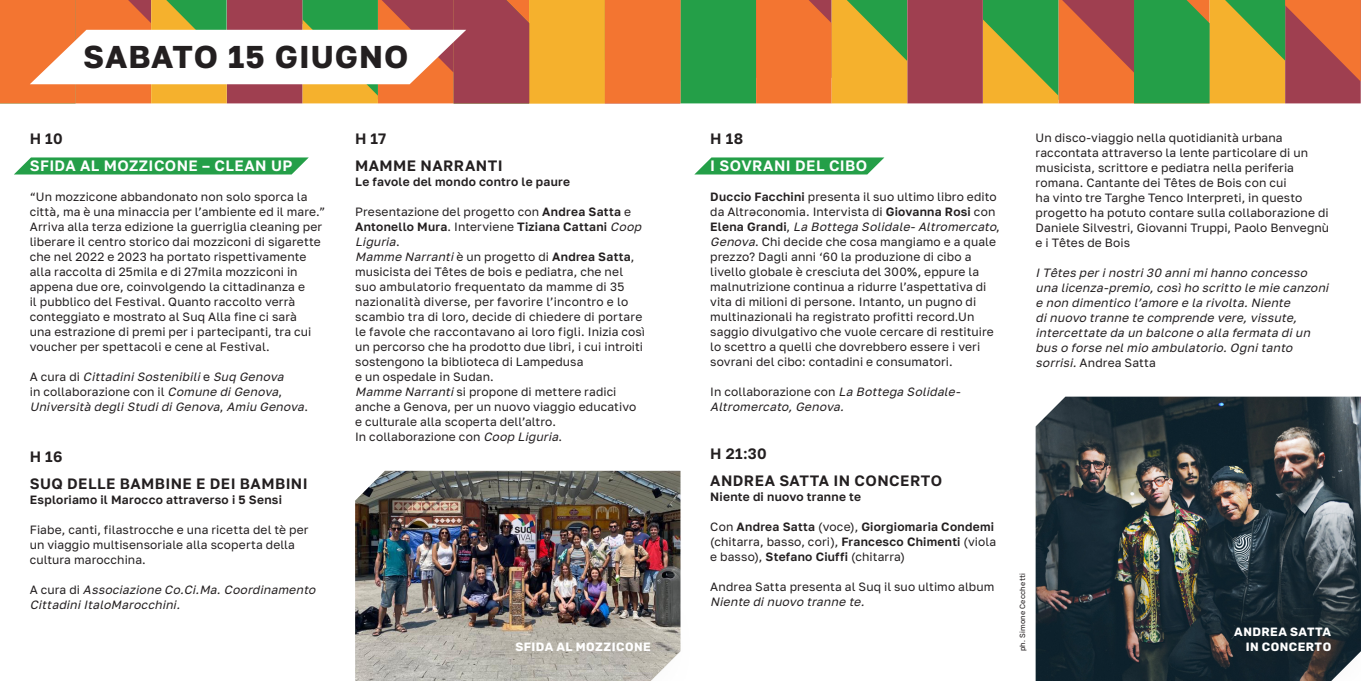
<style>
.page{position:relative;width:1361px;height:681px;background:#fff}
.page>*{position:absolute;margin:0;border:0;box-sizing:border-box;transform-origin:0 0}
.t1{font:700 31.5px "Golos Text";letter-spacing:.035em;color:#231f20}
._4_-_testo_corrente_regular{font:600 15px "Golos Text";letter-spacing:.03em;color:#231f20}
._4_-_testo_corrente_regular-2{font:600 15px "Golos Text";letter-spacing:.03em;color:#fff}
._4_-_testo_corrente_regular-3{font:12px/15px "Golos Text";letter-spacing:.01em;color:#231f20}
._4_-_testo_corrente_regular-4{font:italic 12px/15px "Golos Text";color:#231f20}
._4_-_testo_corrente_regular-5{font:600 12px/15px "Golos Text";letter-spacing:.025em;color:#231f20}
._4_-_testo_corrente_regular-6{font:700 12px "Rubik";letter-spacing:.035em;color:#fff}
._4_-_testo_corrente_regular-7{font:7.5px "Rubik";letter-spacing:.025em;color:#231f20}
.s1{font-style:normal}
.s2{font-weight:600}
.s3{font-style:italic}
.s4{font-weight:400}
</style>
<div class="page">
<svg style="left:14px;top:157px;width:295px;height:17px;background:#36a757"></svg>
<img style="left:355px;top:470px;width:325px;height:210px">
<img style="left:475px;top:595px;width:206px;height:85px">
<svg style="left:695px;top:157px;width:189px;height:17px;background:#3ca95c"></svg>
<img style="left:1035px;top:396px;width:326px;height:284px">
<svg style="left:1194px;top:581px;width:167px;height:99px;background:#233038"></svg>
<svg style="left:0;top:0;width:1360px;height:103px;background:#bc9259"></svg>
<p class="t1" style="left:83px;top:38px;width:327px">SABATO 15 GIUGNO</p>
<p class="_4_-_testo_corrente_regular" style="left:30px;top:129px;width:34px">H 10</p>
<p class="_4_-_testo_corrente_regular-2" style="left:30px;top:156px;width:264px">SFIDA AL MOZZICONE – CLEAN UP</p>
<p class="_4_-_testo_corrente_regular-3" style="left:30px;top:189px;width:297px">“Un mozzicone abbandonato non solo sporca la città, ma è una minaccia per l’ambiente ed il mare.”</p>
<p class="_4_-_testo_corrente_regular-3" style="left:30px;top:219px;width:294px">Arriva alla terza edizione la guerriglia cleaning per liberare il centro storico dai mozziconi di sigarette che nel 2022 e 2023 ha portato rispettivamente alla raccolta di 25mila e di 27mila mozziconi in appena due ore, coinvolgendo la cittadinanza e<br>il pubblico del Festival. Quanto raccolto verrà conteggiato e mostrato al Suq Alla fine ci sarà<br>una estrazione di premi per i partecipanti, tra cui voucher per spettacoli e cene al Festival.</p>
<p class="_4_-_testo_corrente_regular-4" style="left:30px;top:369px;width:280px"><span class="s1">A c u r a d i</span> CittadiniSostenibili<span class="s1">e</span> Suq Genova<br><span class="s1">in collaborazione con il</span> Comune diGenova<span class="s1">,<br></span>Università degliStudidiGenova<span class="s1">,</span> Amiu Genova<span class="s1">.</span></p>
<p class="_4_-_testo_corrente_regular" style="left:30px;top:447px;width:34px">H 16</p>
<p class="_4_-_testo_corrente_regular" style="left:30px;top:474px;width:279px">SUQ DELLE BAMBINE E DEI BAMBINI</p>
<p class="_4_-_testo_corrente_regular-5" style="left:30px;top:492px;width:254px">Esploriamo il Marocco attraverso i 5 Sensi</p>
<p class="_4_-_testo_corrente_regular-3" style="left:30px;top:522px;width:280px">Fiabe, canti, filastrocche e una ricetta del tè per un viaggio multisensoriale alla scoperta della cultura marocchina.</p>
<p class="_4_-_testo_corrente_regular-4" style="left:30px;top:582px;width:290px"><span class="s1">A c u r a d i</span> Associazione Co.Ci.Ma.Coordinamento<br>CittadiniItaloMarocchini.</p>
<p class="_4_-_testo_corrente_regular" style="left:355px;top:129px;width:33px">H 17</p>
<p class="_4_-_testo_corrente_regular" style="left:355px;top:156px;width:149px">MAMME NARRANTI</p>
<p class="_4_-_testo_corrente_regular-5" style="left:355px;top:174px;width:216px">Le favole del mondo contro le paure</p>
<p class="_4_-_testo_corrente_regular-3" style="left:355px;top:204px;width:291px">Presentazione del progetto con <span class="s2">Andrea Satta</span> e<br><span class="s2">Antonello Mura</span>. Interviene <span class="s2">Tiziana Cattani</span> <span class="s3">Coop<br>Liguria</span>.</p>
<p class="_4_-_testo_corrente_regular-3" style="left:355px;top:249px;width:291px"><span class="s3">Mamme Narranti</span>è un progetto di <span class="s2">Andrea Satta</span>, musicista dei Têtes de bois e pediatra, che nel suo ambulatorio frequentato da mamme di 35 nazionalità diverse, per favorire l’incontro e lo scambio tra di loro, decide di chiedere di portare le favole che raccontavano ai loro figli. Inizia così un percorso che ha prodotto due libri, i cui introiti sostengono la biblioteca di Lampedusa</p>
<p class="_4_-_testo_corrente_regular-3" style="left:355px;top:369px;width:140px">e un ospedale in Sudan.</p>
<p class="_4_-_testo_corrente_regular-3" style="left:355px;top:384px;width:283px"><span class="s3">Mamme Narranti</span>si propone di mettere radici anche a Genova, per un nuovo viaggio educativo</p>
<p class="_4_-_testo_corrente_regular-3" style="left:355px;top:414px;width:202px">e culturale alla scoperta dell’altro.</p>
<p class="_4_-_testo_corrente_regular-3" style="left:355px;top:429px;width:208px">In collaborazione con <span class="s3">Coop Liguria</span>.</p>
<p class="_4_-_testo_corrente_regular-6" style="left:515px;top:640px;width:137px">SFIDA AL MOZZICONE</p>
<p class="_4_-_testo_corrente_regular" style="left:710px;top:129px;width:34px">H 18</p>
<p class="_4_-_testo_corrente_regular-2" style="left:710px;top:156px;width:158px">I SOVRANI DEL CIBO</p>
<p class="_4_-_testo_corrente_regular-3" style="left:710px;top:189px;width:291px"><span class="s2">Duccio Facchini</span> presenta il suo ultimo libro edito da Altrәconomia. Intervista di <span class="s2">Giovanna Rosi</span> con <span class="s2">E l e n a G r a n d i</span> , <span class="s3">La Bottega Solidale-Altromercato</span>, <span class="s3">Genova</span>. Chi decide che cosa mangiamo e a quale prezzo? Dagli anni ‘60 la produzione di cibo a livello globale è cresciuta del 300%, eppure la malnutrizione continua a ridurre l’aspettativa di vita di milioni di persone. Intanto, un pugno di multinazionali ha registrato profitti record.Un saggio divulgativo che vuole cercare di restituire lo scettro a quelli che dovrebbero essere i veri sovrani del cibo: contadini e consumatori.</p>
<p class="_4_-_testo_corrente_regular-4" style="left:710px;top:384px;width:254px"><span class="s1">In collaborazione con</span> La Bottega Solidale-<br>Altromercato,Genova.</p>
<p class="_4_-_testo_corrente_regular" style="left:710px;top:444px;width:58px">H 21:30</p>
<p class="_4_-_testo_corrente_regular" style="left:710px;top:471px;width:233px">ANDREA SATTA IN CONCERTO</p>
<p class="_4_-_testo_corrente_regular-5" style="left:710px;top:489px;width:152px">Niente di nuovo tranne te</p>
<p class="_4_-_testo_corrente_regular-5" style="left:710px;top:519px;width:288px"><span class="s4">Con</span> Andrea Satta <span class="s4">(voce),</span> Giorgiomaria Condemi <span class="s4">(chitarra, basso, cori),</span> Francesco Chimenti <span class="s4">(viola e basso),</span> Stefano Ciuffi <span class="s4">(chitarra)</span></p>
<p class="_4_-_testo_corrente_regular-3" style="left:710px;top:579px;width:286px">Andrea Satta presenta al Suq il suo ultimo album<br><span class="s3">Niente dinuovo tranne te.</span></p>
<p class="_4_-_testo_corrente_regular-3" style="left:1035px;top:130px;width:295px">Un disco-viaggio nella quotidianità urbana raccontata attraverso la lente particolare di un musicista, scrittore e pediatra nella periferia romana. Cantante dei Têtes de Bois con cui<br>ha vinto tre Targhe Tenco Interpreti, in questo progetto ha potuto contare sulla collaborazione di Daniele Silvestri, Giovanni Truppi, Paolo Benvegnù e i Têtes de Bois</p>
<p class="_4_-_testo_corrente_regular-4" style="left:1035px;top:265px;width:297px">ITêtes perinostri30 annimihanno concesso una licenza-premio,così ho scritto le mie canzoni e non dimentico l’amore e la rivolta.Niente dinuovo tranne te comprende vere,vissute, intercettate da un balcone o alla fermata diun bus o forse nelmio ambulatorio.Ognitanto sorrisi.<span class="s1">Andrea Satta</span></p>
<p class="_4_-_testo_corrente_regular-7" style="left:1018px;top:651px;width:80px;rotate:-90deg">ph. Simone Cecchetti</p>
<p class="_4_-_testo_corrente_regular-6" style="left:1234px;top:625px;width:98px">ANDREA SATTA</p>
<p class="_4_-_testo_corrente_regular-6" style="left:1245px;top:640px;width:87px">IN CONCERTO</p>
</div>
